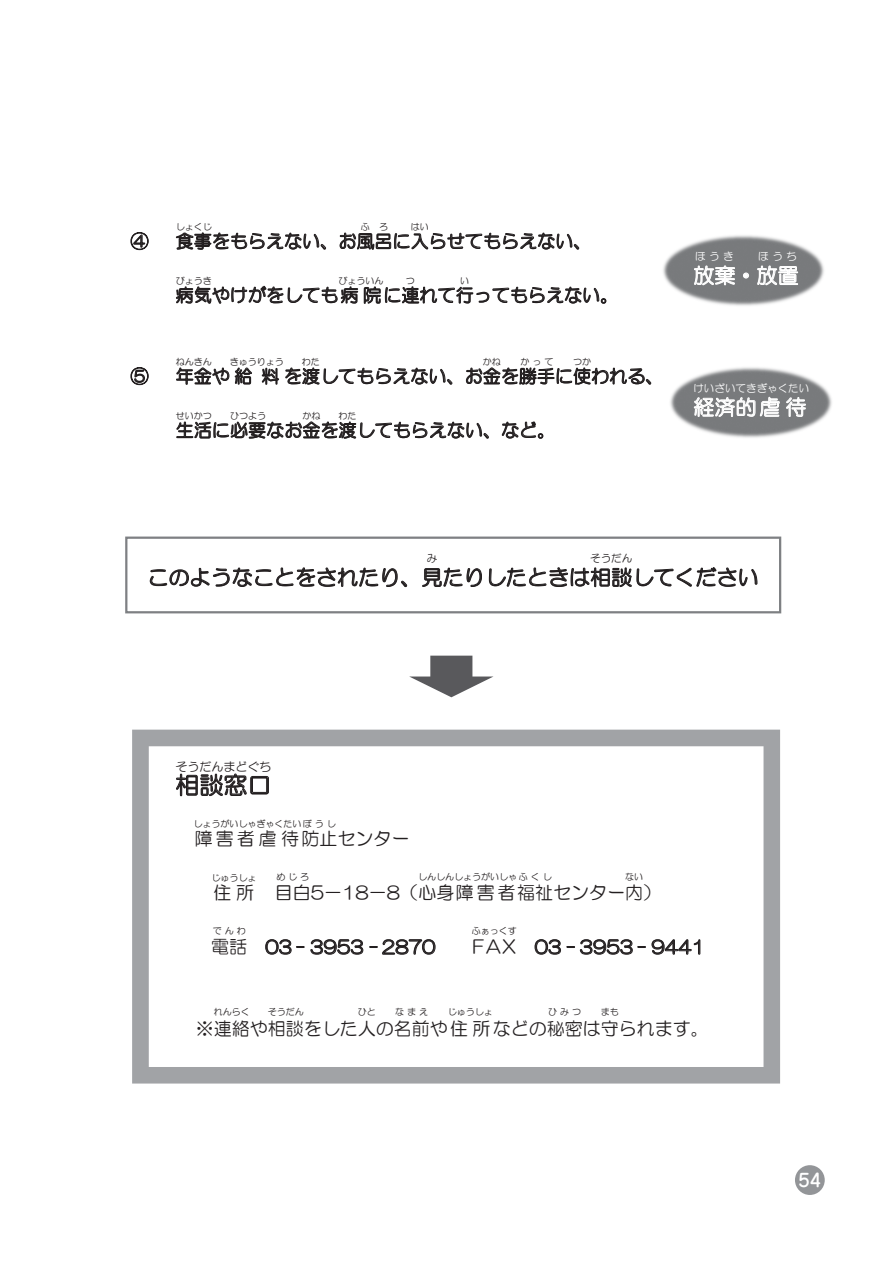
<style>
.page{position:relative;width:893px;height:1263px;background:#fff}
.page>*{position:absolute;margin:0;border:0;box-sizing:border-box;transform-origin:0 0}
.t1{font:24px "HG Maru Gothic MPRO";color:#231f20}
.t2{font:21px "HG Maru Gothic MPRO";letter-spacing:.005em;color:#231f20}
.t3{font:21px "HG Maru Gothic MPRO";letter-spacing:.005em;color:#fff}
.t4{font:18px "HG Maru Gothic MPRO";letter-spacing:.005em;color:#231f20}
.t5{font:18px "HG Maru Gothic MPRO";letter-spacing:.06em;color:#231f20}
.t6{font:500 18px "Jun 34 Pro";color:#fff}
.t7{font:12px "HG Maru Gothic MPRO";letter-spacing:.005em;color:#231f20}
.t8{font:10.5px "HG Maru Gothic MPRO";color:#fff}
.t9{font:10.5px "HG Maru Gothic MPRO";color:#231f20}
.t10{font:9px "HG Maru Gothic MPRO";color:#231f20}
</style>
<div class="page">
<div style="left:795px;top:1165px;width:30px;height:30px;background:#939598;border-radius:50%"></div>
<img style="left:663px;top:235px;width:161px;height:71px">
<img style="left:635px;top:367px;width:197px;height:71px">
<svg style="left:125px;top:536px;width:656px;height:77px"></svg>
<svg style="left:150px;top:567px;width:257px;height:20px"></svg>
<svg style="left:422px;top:568px;width:60px;height:19px"></svg>
<svg style="left:489px;top:548px;width:268px;height:39px"></svg>
<svg style="left:409px;top:656px;width:84px;height:41px"></svg>
<svg style="left:132px;top:730px;width:648px;height:353px"></svg>
<svg style="left:131px;top:232px;width:18px;height:18px"></svg>
<svg style="left:176px;top:232px;width:150px;height:18px"></svg>
<svg style="left:340px;top:232px;width:239px;height:18px"></svg>
<svg style="left:176px;top:285px;width:182px;height:19px"></svg>
<svg style="left:364px;top:286px;width:242px;height:18px"></svg>
<svg style="left:131px;top:367px;width:18px;height:18px"></svg>
<svg style="left:176px;top:367px;width:53px;height:18px"></svg>
<svg style="left:235px;top:368px;width:17px;height:17px"></svg>
<svg style="left:262px;top:368px;width:17px;height:17px"></svg>
<svg style="left:286px;top:367px;width:166px;height:18px"></svg>
<svg style="left:466px;top:367px;width:185px;height:17px"></svg>
<svg style="left:176px;top:421px;width:313px;height:18px"></svg>
<svg style="left:502px;top:422px;width:41px;height:17px"></svg>
<svg style="left:694px;top:389px;width:85px;height:28px;background:#a5a6a7"></svg>
<svg style="left:786px;top:397px;width:20px;height:20px"></svg>
<svg style="left:694px;top:265px;width:41px;height:20px"></svg>
<svg style="left:743px;top:273px;width:6px;height:5px"></svg>
<svg style="left:757px;top:266px;width:41px;height:19px"></svg>
<p class="t10" style="left:176px;top:222px;width:37px">しょくじ</p>
<p class="t10" style="left:361px;top:222px;width:29px">ふ ろ</p>
<p class="t10" style="left:411px;top:222px;width:19px">はい</p>
<p class="t4" style="left:131px;top:232px;width:19px">④</p>
<p class="t4" style="left:176px;top:232px;width:417px">食事をもらえない、お風呂に入らせてもらえない、</p>
<p class="t10" style="left:176px;top:276px;width:37px">びょうき</p>
<p class="t10" style="left:338px;top:276px;width:46px">びょういん</p>
<p class="t10" style="left:406px;top:276px;width:10px">つ</p>
<p class="t10" style="left:460px;top:276px;width:10px">い</p>
<p class="t4" style="left:176px;top:286px;width:444px">病気やけがをしても病院に連れて行ってもらえない。</p>
<p class="t10" style="left:176px;top:357px;width:37px">ねんきん</p>
<p class="t10" style="left:230px;top:357px;width:55px">きゅうりょう</p>
<p class="t10" style="left:302px;top:357px;width:19px">わた</p>
<p class="t10" style="left:483px;top:357px;width:19px">かね</p>
<p class="t10" style="left:520px;top:357px;width:35px">かって</p>
<p class="t10" style="left:573px;top:357px;width:19px">つか</p>
<p class="t4" style="left:131px;top:367px;width:19px">⑤</p>
<p class="t4" style="left:176px;top:367px;width:489px">年金や給料を渡してもらえない、お金を勝手に使われる、</p>
<p class="t10" style="left:176px;top:411px;width:37px">せいかつ</p>
<p class="t10" style="left:230px;top:411px;width:37px">ひつよう</p>
<p class="t10" style="left:302px;top:411px;width:19px">かね</p>
<p class="t10" style="left:338px;top:411px;width:19px">わた</p>
<p class="t4" style="left:176px;top:421px;width:381px">生活に必要なお金を渡してもらえない、など。</p>
<p class="t8" style="left:695px;top:251px;width:40px">ほうき</p>
<p class="t8" style="left:758px;top:251px;width:40px">ほうち</p>
<p class="t3" style="left:693px;top:265px;width:107px">放棄・放置</p>
<p class="t8" style="left:693px;top:383px;width:117px">けいざいてきぎゃくたい</p>
<p class="t3" style="left:693px;top:397px;width:114px">経済的虐待</p>
<p class="t9" style="left:427px;top:553px;width:12px">み</p>
<p class="t9" style="left:590px;top:553px;width:44px">そうだん</p>
<p class="t2" style="left:148px;top:567px;width:613px">このようなことをされたり、見たりしたときは相談してください</p>
<p class="t7" style="left:175px;top:761px;width:98px">そうだんまどぐち</p>
<p class="t1" style="left:175px;top:773px;width:98px">相談窓口</p>
<p class="t10" style="left:193px;top:819px;width:144px">しょうがいしゃぎゃくたいぼうし</p>
<p class="t5" style="left:195px;top:829px;width:216px">障害者虐待防止センター</p>
<p class="t10" style="left:211px;top:874px;width:46px">じゅうしょ</p>
<p class="t10" style="left:276px;top:872px;width:34px">めじろ</p>
<p class="t10" style="left:418px;top:872px;width:135px">しんしんしょうがいしゃふくし</p>
<p class="t10" style="left:625px;top:872px;width:19px">ない</p>
<p class="t4" style="left:214px;top:884px;width:42px">住所</p>
<p class="t4" style="left:275px;top:884px;width:388px">目白5－18－8（心身障害者福祉センター内）</p>
<p class="t10" style="left:213px;top:926px;width:34px">でんわ</p>
<p class="t10" style="left:472px;top:926px;width:46px">ふぁっくす</p>
<p class="t4" style="left:211px;top:938px;width:37px">電話</p>
<p class="t4" style="left:265px;top:938px;width:172px">03 - 3953 - 2870</p>
<p class="t4" style="left:472px;top:938px;width:45px">FAX</p>
<p class="t4" style="left:566px;top:938px;width:10px">-</p>
<p class="t4" style="left:637px;top:938px;width:10px">-</p>
<p class="t4" style="left:535px;top:938px;width:172px">03 3953 9441</p>
<p class="t10" style="left:214px;top:1007px;width:37px">れんらく</p>
<p class="t10" style="left:268px;top:1007px;width:37px">そうだん</p>
<p class="t10" style="left:358px;top:1007px;width:19px">ひと</p>
<p class="t10" style="left:395px;top:1007px;width:34px">なまえ</p>
<p class="t10" style="left:448px;top:1007px;width:46px">じゅうしょ</p>
<p class="t10" style="left:548px;top:1007px;width:34px">ひみつ</p>
<p class="t10" style="left:601px;top:1007px;width:19px">まも</p>
<p class="t4" style="left:196px;top:1019px;width:514px">※連絡や相談をした人の名前や住所などの秘密は守られます。</p>
<p class="t6" style="left:798px;top:1166px;width:24px">54</p>
</div>
